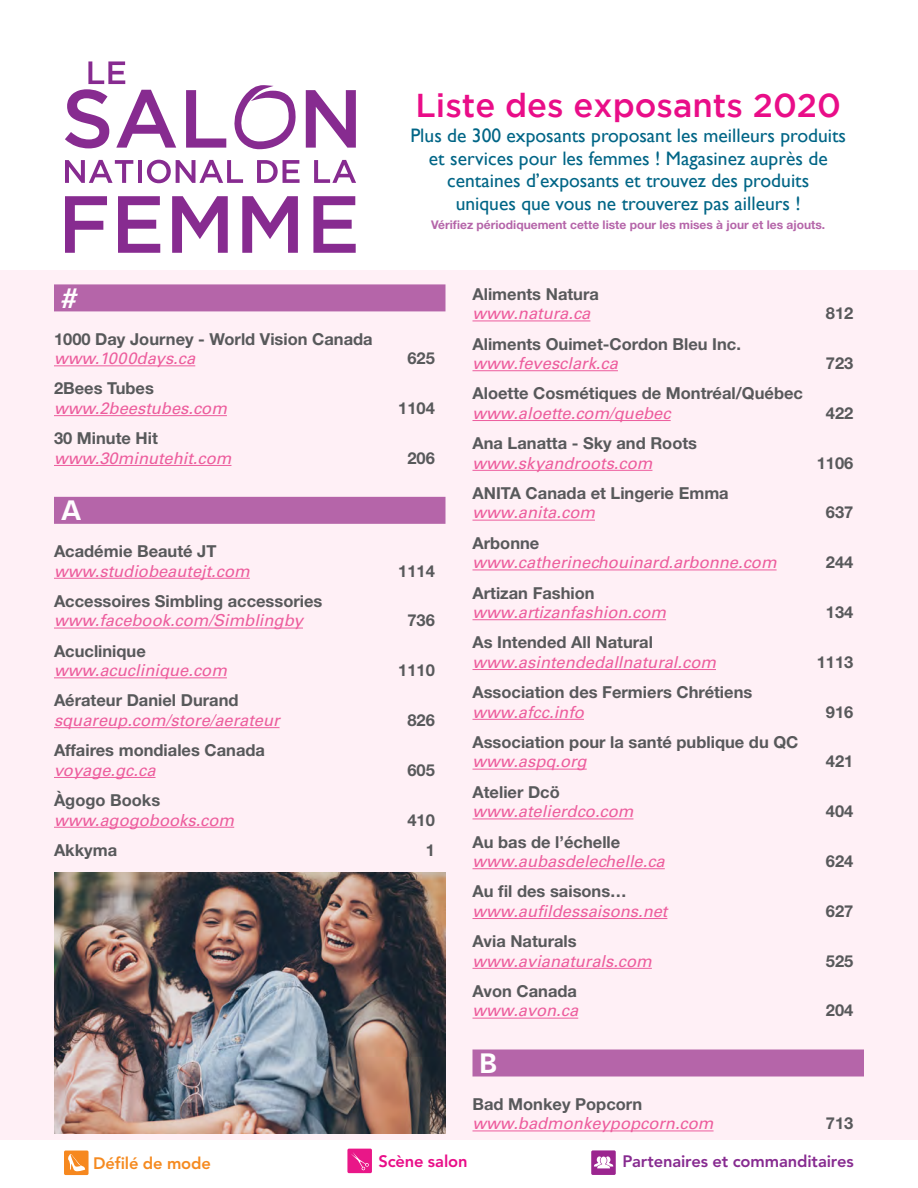
<style>
.page{position:relative;width:918px;height:1188px;background:#fff}
.page>*{position:absolute;margin:0;border:0;box-sizing:border-box;transform-origin:0 0}
.t1{font:500 33px "Gotham";color:#e90d88}
.t2{font:700 28.5px "Univers";color:#fff}
.t3{font:19.5px/22.5px "Gill Sans";color:#006586;text-align:center}
.t4{font:700 16.5px "Helvetica Neue LT Std";color:#58595b}
.t5{font:italic 16.5px "Univers LT Std";color:#ed5d9d}
.t6{font:800 16.5px "Avenir";letter-spacing:-.005em;color:#872b90}
.t7{font:800 16.5px "Avenir";letter-spacing:-.01em;color:#f58a20}
.t8{font:800 16.5px "Avenir";letter-spacing:-.01em;color:#e90d88}
.t9{font:700 12px "Helvetica Neue LT Std";color:#b565a9}
</style>
<div class="page">
<div style="left:0;top:0;width:918px;height:1140px;background:#fff0f6"></div>
<div style="left:64px;top:1151px;width:25px;height:24px;background:#f6881f;border-radius:2px"></div>
<svg style="left:68px;top:1154px;width:17px;height:17px"></svg>
<div style="left:347px;top:1149px;width:25px;height:24px;background:#e91788;border-radius:2px"></div>
<svg style="left:351px;top:1152px;width:18px;height:19px"></svg>
<div style="left:591px;top:1150px;width:25px;height:25px;background:#9b258f;border-radius:2px"></div>
<svg style="left:594px;top:1156px;width:20px;height:12px"></svg>
<div style="left:0;top:0;width:918px;height:270px;background:#fff"></div>
<div style="left:54px;top:284px;width:392px;height:27px;background:#b565a9"></div>
<hr style="left:54px;top:365px;width:141px;height:1px;background:#ed5d9d">
<hr style="left:54px;top:415px;width:173px;height:1px;background:#ed5d9d">
<hr style="left:54px;top:465px;width:177px;height:1px;background:#ed5d9d">
<div style="left:54px;top:497px;width:392px;height:27px;background:#b565a9"></div>
<hr style="left:54px;top:578px;width:196px;height:1px;background:#ed5d9d">
<hr style="left:54px;top:628px;width:249px;height:1px;background:#ed5d9d">
<hr style="left:54px;top:677px;width:173px;height:1px;background:#ed5d9d">
<hr style="left:54px;top:727px;width:226px;height:1px;background:#ed5d9d">
<hr style="left:54px;top:777px;width:102px;height:1px;background:#ed5d9d">
<hr style="left:54px;top:827px;width:180px;height:1px;background:#ed5d9d">
<hr style="left:472px;top:321px;width:118px;height:1px;background:#ed5d9d">
<hr style="left:472px;top:370px;width:146px;height:1px;background:#ed5d9d">
<hr style="left:472px;top:420px;width:199px;height:1px;background:#ed5d9d">
<hr style="left:472px;top:470px;width:180px;height:1px;background:#ed5d9d">
<hr style="left:472px;top:520px;width:123px;height:1px;background:#ed5d9d">
<hr style="left:472px;top:570px;width:305px;height:1px;background:#ed5d9d">
<hr style="left:472px;top:619px;width:194px;height:1px;background:#ed5d9d">
<hr style="left:472px;top:669px;width:244px;height:1px;background:#ed5d9d">
<hr style="left:472px;top:719px;width:112px;height:1px;background:#ed5d9d">
<hr style="left:472px;top:769px;width:115px;height:1px;background:#ed5d9d">
<hr style="left:472px;top:819px;width:162px;height:1px;background:#ed5d9d">
<hr style="left:472px;top:868px;width:193px;height:1px;background:#ed5d9d">
<hr style="left:472px;top:918px;width:195px;height:1px;background:#ed5d9d">
<hr style="left:472px;top:968px;width:180px;height:1px;background:#ed5d9d">
<hr style="left:472px;top:1018px;width:106px;height:1px;background:#ed5d9d">
<div style="left:472px;top:1050px;width:392px;height:27px;background:#b565a9"></div>
<hr style="left:472px;top:1131px;width:242px;height:1px;background:#ed5d9d">
<img style="left:54px;top:873px;width:392px;height:261px">
<svg style="left:65px;top:160px;width:68px;height:23px"></svg>
<hr style="left:138px;top:160px;width:4px;height:23px;background:#872b90">
<svg style="left:147px;top:160px;width:96px;height:23px"></svg>
<svg style="left:257px;top:160px;width:43px;height:23px"></svg>
<svg style="left:314px;top:160px;width:42px;height:23px"></svg>
<svg style="left:65px;top:196px;width:42px;height:57px"></svg>
<svg style="left:118px;top:196px;width:42px;height:57px"></svg>
<svg style="left:172px;top:196px;width:56px;height:57px"></svg>
<svg style="left:242px;top:196px;width:56px;height:57px"></svg>
<svg style="left:313px;top:196px;width:43px;height:57px"></svg>
<svg style="left:65px;top:61px;width:111px;height:87px"></svg>
<svg style="left:186px;top:90px;width:40px;height:58px"></svg>
<svg style="left:306px;top:90px;width:50px;height:58px"></svg>
<svg style="left:234px;top:85px;width:62px;height:64px"></svg>
<h1 class="t1" style="left:415px;top:87px;width:427px">Liste des exposants 2020</h1>
<p class="t3" style="left:410px;top:125px;width:437px">Plus de 300 exposants proposant les meilleurs produits et services pour les femmes ! Magasinez auprès de centaines d’exposants et trouvez des produits<br>uniques que vous ne trouverez pas ailleurs !</p>
<p class="t9" style="left:431px;top:217px;width:395px">Vérifiez périodiquement cette liste pour les mises à jour et les ajouts.</p>
<h2 class="t2" style="left:61px;top:280px;width:19px">#</h2>
<p class="t4" style="left:54px;top:329px;width:320px">1000 Day Journey - World Vision Canada</p>
<p class="t5" style="left:54px;top:349px;width:143px">www.1000days.ca</p>
<p class="t4" style="left:407px;top:348px;width:29px">625</p>
<p class="t4" style="left:54px;top:378px;width:101px">2Bees Tubes</p>
<p class="t5" style="left:54px;top:398px;width:174px">www.2beestubes.com</p>
<p class="t4" style="left:398px;top:398px;width:38px">1104</p>
<p class="t4" style="left:54px;top:428px;width:105px">30 Minute Hit</p>
<p class="t5" style="left:54px;top:448px;width:179px">www.30minutehit.com</p>
<p class="t4" style="left:407px;top:448px;width:29px">206</p>
<h2 class="t2" style="left:61px;top:492px;width:23px">A</h2>
<p class="t4" style="left:54px;top:541px;width:164px">Académie Beauté JT</p>
<p class="t5" style="left:54px;top:561px;width:197px">www.studiobeautejt.com</p>
<p class="t4" style="left:398px;top:561px;width:38px">1114</p>
<p class="t4" style="left:54px;top:591px;width:270px">Accessoires Simbling accessories</p>
<p class="t5" style="left:54px;top:611px;width:251px">www.facebook.com/Simblingby</p>
<p class="t4" style="left:407px;top:610px;width:29px">736</p>
<p class="t4" style="left:54px;top:641px;width:93px">Acuclinique</p>
<p class="t5" style="left:54px;top:661px;width:174px">www.acuclinique.com</p>
<p class="t4" style="left:398px;top:660px;width:38px">1110</p>
<p class="t4" style="left:54px;top:690px;width:186px">Aérateur Daniel Durand</p>
<p class="t5" style="left:54px;top:710px;width:227px">squareup.com/store/aerateur</p>
<p class="t4" style="left:407px;top:710px;width:29px">826</p>
<p class="t4" style="left:54px;top:740px;width:213px">Affaires mondiales Canada</p>
<p class="t5" style="left:54px;top:760px;width:103px">voyage.gc.ca</p>
<p class="t4" style="left:407px;top:760px;width:29px">605</p>
<p class="t4" style="left:54px;top:790px;width:108px">Àgogo Books</p>
<p class="t5" style="left:54px;top:810px;width:182px">www.agogobooks.com</p>
<p class="t4" style="left:407px;top:809px;width:29px">410</p>
<p class="t4" style="left:54px;top:840px;width:65px">Akkyma</p>
<p class="t4" style="left:426px;top:840px;width:11px">1</p>
<p class="t4" style="left:472px;top:284px;width:128px">Aliments Natura</p>
<p class="t5" style="left:472px;top:304px;width:119px">www.natura.ca</p>
<p class="t4" style="left:826px;top:303px;width:29px">812</p>
<p class="t4" style="left:472px;top:333px;width:270px">Aliments Ouimet-Cordon Bleu Inc.</p>
<p class="t5" style="left:472px;top:353px;width:147px">www.fevesclark.ca</p>
<p class="t4" style="left:826px;top:353px;width:29px">723</p>
<p class="t4" style="left:472px;top:383px;width:332px">Aloette Cosmétiques de Montréal/Québec</p>
<p class="t5" style="left:472px;top:403px;width:200px">www.aloette.com/quebec</p>
<p class="t4" style="left:826px;top:403px;width:29px">422</p>
<p class="t4" style="left:472px;top:433px;width:226px">Ana Lanatta - Sky and Roots</p>
<p class="t5" style="left:472px;top:453px;width:181px">www.skyandroots.com</p>
<p class="t4" style="left:817px;top:453px;width:38px">1106</p>
<p class="t4" style="left:472px;top:483px;width:258px">ANITA Canada et Lingerie Emma</p>
<p class="t5" style="left:472px;top:503px;width:124px">www.anita.com</p>
<p class="t4" style="left:826px;top:502px;width:29px">637</p>
<p class="t4" style="left:472px;top:533px;width:68px">Arbonne</p>
<p class="t5" style="left:472px;top:553px;width:306px">www.catherinechouinard.arbonne.com</p>
<p class="t4" style="left:826px;top:552px;width:29px">244</p>
<p class="t4" style="left:472px;top:582px;width:124px">Artizan Fashion</p>
<p class="t5" style="left:472px;top:602px;width:195px">www.artizanfashion.com</p>
<p class="t4" style="left:826px;top:602px;width:29px">134</p>
<p class="t4" style="left:472px;top:632px;width:182px">As Intended All Natural</p>
<p class="t5" style="left:472px;top:652px;width:245px">www.asintendedallnatural.com</p>
<p class="t4" style="left:817px;top:652px;width:38px">1113</p>
<p class="t4" style="left:472px;top:682px;width:281px">Association des Fermiers Chrétiens</p>
<p class="t5" style="left:472px;top:702px;width:113px">www.afcc.info</p>
<p class="t4" style="left:826px;top:702px;width:29px">916</p>
<p class="t4" style="left:472px;top:732px;width:327px">Association pour la santé publique du QC</p>
<p class="t5" style="left:472px;top:752px;width:116px">www.aspq.org</p>
<p class="t4" style="left:826px;top:751px;width:29px">421</p>
<p class="t4" style="left:472px;top:782px;width:89px">Atelier Dcö</p>
<p class="t5" style="left:472px;top:802px;width:163px">www.atelierdco.com</p>
<p class="t4" style="left:826px;top:801px;width:29px">404</p>
<p class="t4" style="left:472px;top:831px;width:149px">Au bas de l’échelle</p>
<p class="t5" style="left:472px;top:851px;width:194px">www.aubasdelechelle.ca</p>
<p class="t4" style="left:826px;top:851px;width:29px">624</p>
<p class="t4" style="left:472px;top:881px;width:156px">Au fil des saisons…</p>
<p class="t5" style="left:472px;top:901px;width:196px">www.aufildessaisons.net</p>
<p class="t4" style="left:826px;top:901px;width:29px">627</p>
<p class="t4" style="left:472px;top:931px;width:106px">Avia Naturals</p>
<p class="t5" style="left:472px;top:951px;width:181px">www.avianaturals.com</p>
<p class="t4" style="left:826px;top:951px;width:29px">525</p>
<p class="t4" style="left:472px;top:981px;width:106px">Avon Canada</p>
<p class="t5" style="left:472px;top:1001px;width:107px">www.avon.ca</p>
<p class="t4" style="left:826px;top:1000px;width:29px">204</p>
<h2 class="t2" style="left:479px;top:1045px;width:19px">B</h2>
<p class="t4" style="left:472px;top:1094px;width:171px">Bad Monkey Popcorn</p>
<p class="t5" style="left:472px;top:1114px;width:243px">www.badmonkeypopcorn.com</p>
<p class="t4" style="left:826px;top:1113px;width:29px">713</p>
<p class="t7" style="left:93px;top:1153px;width:119px">Défilé de mode</p>
<p class="t8" style="left:378px;top:1152px;width:91px">Scène salon</p>
<p class="t6" style="left:622px;top:1152px;width:233px">Partenaires et commanditaires</p>
</div>
